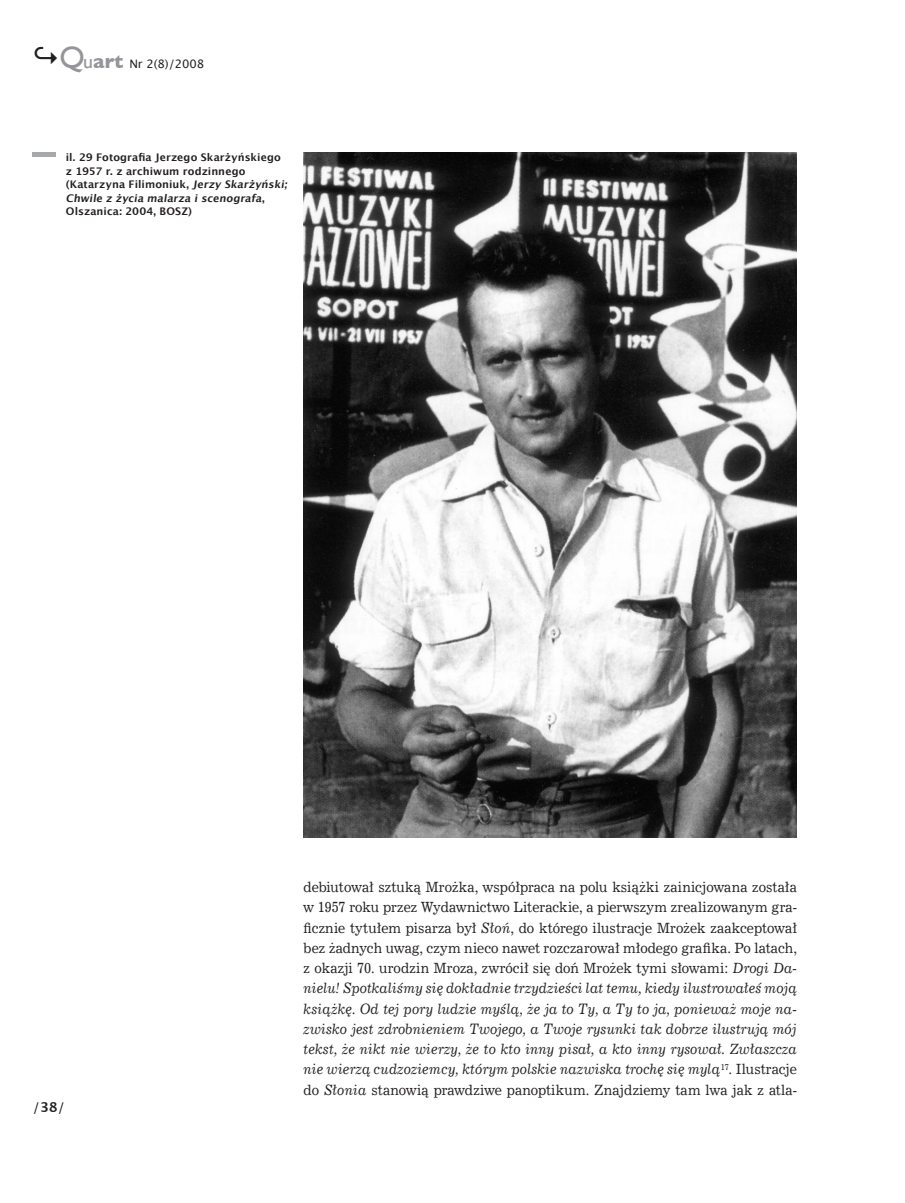
<style>
.page{position:relative;width:905px;height:1203px;background:#fff}
.page>*{position:absolute;margin:0;border:0;box-sizing:border-box;transform-origin:0 0}
.t1{font:14.1px/20.2px "News 702 EU";letter-spacing:.01em;color:#231f20;text-align:justify;scale:.92 1}
.t2{font:13.5px "Lucida Grande";color:#231f20}
.t3{font:11.7px "Lucida Grande";color:#231f20}
.t4{font:700 10.5px/13.5px "Lucida Grande";letter-spacing:.01em;color:#231f20}
.s1{font-weight:700;font-size:27px}
.s2{font-family:"Gill Sans";font-size:30.9px;color:#939598}
.s3{font-family:"Gill Sans";font-size:19.8px;color:#939598}
.s4{font-family:"Gill Sans";font-weight:700;font-size:19.8px;color:#939598}
.s5{font-weight:700}
.s6{font-style:italic}
</style>
<div class="page">
<img style="left:304px;top:152px;width:492px;height:685px">
<div style="left:32px;top:152px;width:24px;height:5px;background:#a8a9ad"></div>
<p class="t3" style="left:32px;top:57px;width:173px"><span class="s1">↪</span><span class="s2">Q</span><span class="s3">u</span><span class="s4">art</span> Nr 2(8)/2008</p>
<p class="t4" style="left:66px;top:151px;width:225px">il. 29 Fotografia Jerzego Skarżyńskiego z 1957 r. z archiwum rodzinnego (Katarzyna Filimoniuk, Jerzy Skarżyński; Chwile z życia malarza i scenografa, Olszanica: 2004, BOSZ)</p>
<p class="t2" style="left:33px;top:1099px;width:33px">/<span class="s5">38</span>/</p>
<p class="t1" style="left:304px;top:877px;width:538px">debiutował sztuką Mrożka, współpraca na polu książki zainicjowana została w 1957 roku przez Wydawnictwo Literackie, a pierwszym zrealizowanym gra&shy;ficznie tytułem pisarza był <span class="s6">Słoń</span>, do którego ilustracje Mrożek zaakceptował bez żadnych uwag, czym nieco nawet rozczarował młodego grafika. Po latach, z okazji 70. urodzin Mroza, zwrócił się doń Mrożek tymi słowami: <span class="s6">Drogi Da&shy;nielu! Spotkaliśmy się dokładnie trzydzieści lat temu, kiedy ilustrowałeś moją książkę. Od tej pory ludzie myślą, że ja to Ty, a Ty to ja, ponieważ moje na&shy;zwisko jest zdrobnieniem Twojego, a Twoje rysunki tak dobrze ilustrują mój tekst, że nikt nie wierzy, że to kto inny pisał, a kto inny rysował. Zwłaszcza nie wierzą cudzoziemcy, którym polskie nazwiska trochę się mylą</span><sup>17</sup><span class="s6">.</span> Ilustracje do <span class="s6">Słonia</span> stanowią prawdziwe panoptikum. Znajdziemy tam lwa jak z atla-</p>
</div>
